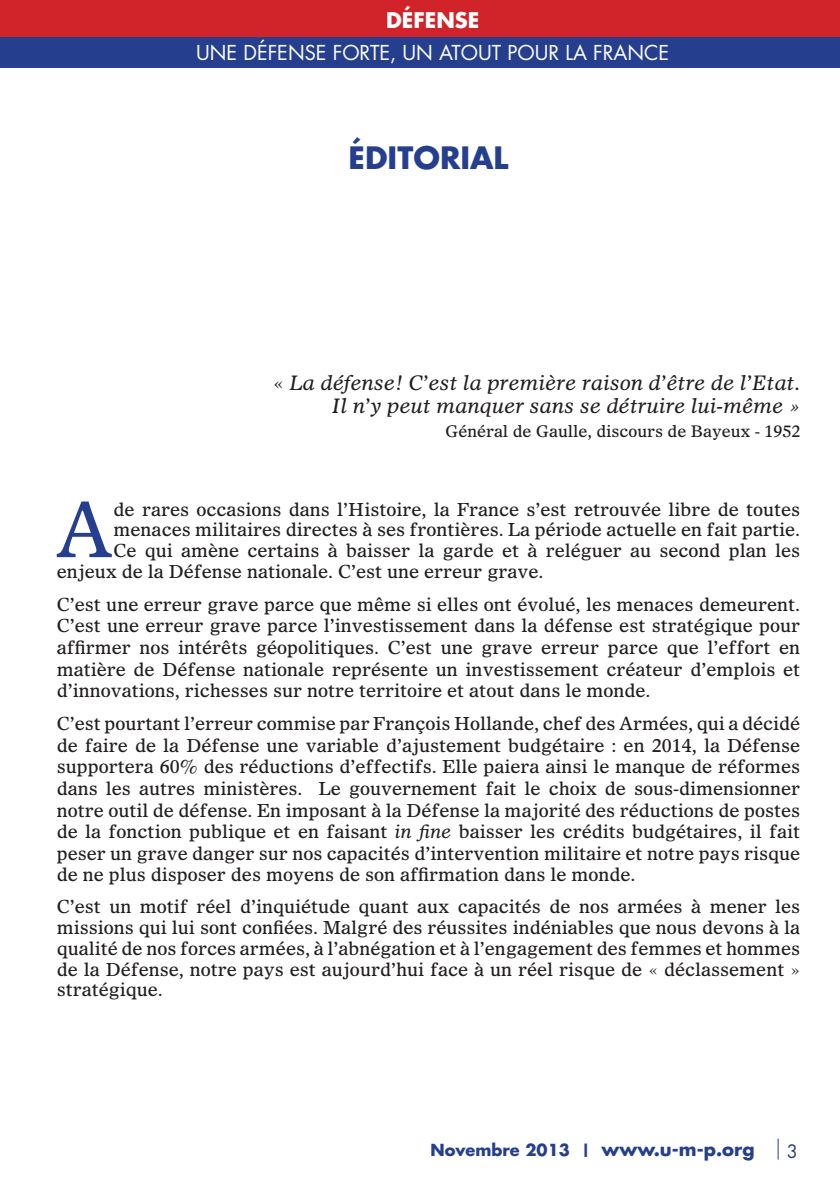
<style>
.page{position:relative;width:840px;height:1191px;background:#fff}
.page>*{position:absolute;margin:0;border:0;box-sizing:border-box;transform-origin:0 0}
.t1{font:75.4px "Olympian";color:#253f8e}
.t2{font:700 30px "Futura";color:#253f8e}
.t3{font:700 21px "Futura";color:#fff}
.t4{font:italic 20px/23px "Olympian";color:#231f20;text-align:right}
.t5{font:20px "Futura";color:#fff}
.t6{font:18px/21.6px "Olympian";color:#231f20;text-align:justify}
.t7{font:18px "Futura";color:#253f8e}
.t8{font:700 16.2px "Futura";color:#253f8e}
.t9{font:16px "Olympian";color:#231f20}
.s1{font-style:normal}
.s2{font-style:italic}
.s3{font-size:18px}
</style>
<div class="page">
<div style="left:0;top:11px;width:839px;height:57px;background:#253f8e"></div>
<div style="left:0;top:0;width:839px;height:37px;background:#d1232a"></div>
<svg style="left:777px;top:1138px;width:1px;height:21px"></svg>
<p class="t3" style="left:386px;top:6px;width:95px">DÉFENSE</p>
<p class="t5" style="left:196px;top:39px;width:474px">UNE DÉFENSE FORTE, UN ATOUT POUR LA FRANCE</p>
<h2 class="t2" style="left:348px;top:137px;width:161px">ÉDITORIAL</h2>
<p class="t4" style="left:273px;top:371px;width:528px"><span class="s1">«</span> La défense! C’est la première raison d’être de l’Etat.<br>Il n’y peut manquer sans se détruire lui-même »</p>
<p class="t9" style="left:445px;top:421px;width:356px">Général de Gaulle, discours de Bayeux - 1952</p>
<h1 class="t1" style="left:55px;top:483px;width:60px">A</h1>
<p class="t6" style="left:113px;top:498px;width:687px">de rares occasions dans l’Histoire, la France s’est retrouvée libre de toutes</p>
<p class="t6" style="left:113px;top:519px;width:687px">menaces militaires directes à ses frontières. La période actuelle en fait partie.</p>
<p class="t6" style="left:113px;top:539px;width:687px">Ce qui amène certains à baisser la garde et à reléguer au second plan les</p>
<p class="t6" style="left:57px;top:560px;width:488px">enjeux de la Défense nationale. C’est une erreur grave.</p>
<p class="t6" style="left:57px;top:593px;width:744px">C’est une erreur grave parce que même si elles ont évolué, les menaces demeurent.<br>C’est une erreur grave parce l’investissement dans la défense est stratégique pour affirmer nos intérêts géopolitiques. C’est une grave erreur parce que l’effort en matière de Défense nationale représente un investissement créateur d’emplois et d’innovations, richesses sur notre territoire et atout dans le monde.</p>
<p class="t6" style="left:57px;top:712px;width:744px">C’est pourtant l’erreur commise par François Hollande, chef des Armées, qui a décidé de faire de la Défense une variable d’ajustement budgétaire : en 2014, la Défense supportera 60% des réductions d’effectifs. Elle paiera ainsi le manque de réformes dans les autres ministères. Le gouvernement fait le choix de sous-dimensionner notre outil de défense. En imposant à la Défense la majorité des réductions de postes de la fonction publique et en faisant <span class="s2">in fine</span> baisser les crédits budgétaires, il fait peser un grave danger sur nos capacités d’intervention militaire et notre pays risque de ne plus disposer des moyens de son affirmation dans le monde.</p>
<p class="t6" style="left:57px;top:896px;width:744px;line-height:20.6px">C’est un motif réel d’inquiétude quant aux capacités de nos armées à mener les missions qui lui sont confiées. Malgré des réussites indéniables que nous devons à la qualité de nos forces armées, à l’abnégation et à l’engagement des femmes et hommes de la Défense, notre pays est aujourd’hui face à un réel risque de « déclassement » stratégique.</p>
<p class="t8" style="left:430px;top:1138px;width:325px">Novembre 2013 | <span class="s3">www.u-m-p.org</span></p>
<p class="t7" style="left:786px;top:1139px;width:13px">3</p>
</div>
